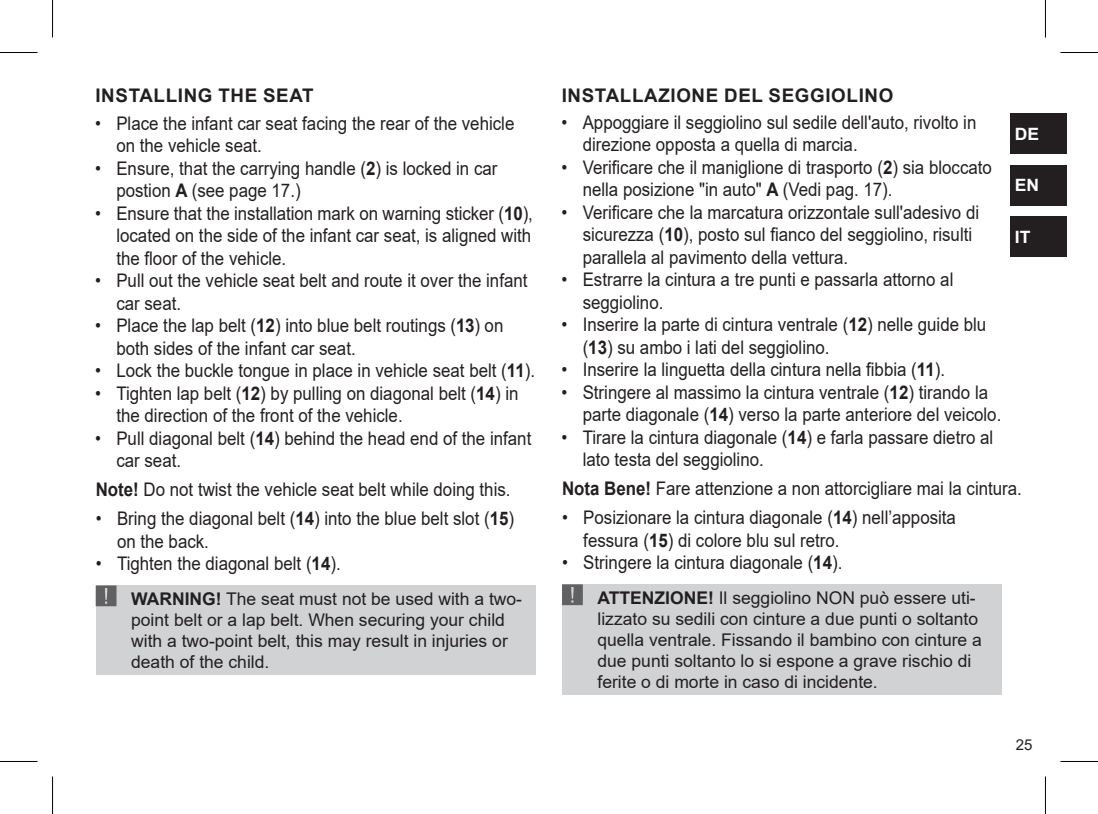
<style>
.page{position:relative;width:1098px;height:814px;background:#fff}
.page>*{position:absolute;margin:0;border:0;box-sizing:border-box;transform-origin:0 0}
.t1{font:75px "Warnung Cybex";color:#616164}
.t2{font:18.75px/22.5px "Arial";color:#231f20;scale:.9 1}
.t3{font:700 18.75px "Arial";letter-spacing:.035em;color:#231f20}
.t4{font:17.5px/21px "Arial";color:#231f20}
.t5{font:700 17px "Arial";color:#fff}
.t6{font:15px "Arial";color:#231f20}
.s1{font-weight:700}
</style>
<div class="page">
<div style="left:1009px;top:113px;width:57px;height:40px;background:#231f20"></div>
<div style="left:1009px;top:165px;width:57px;height:40px;background:#231f20"></div>
<div style="left:1009px;top:217px;width:57px;height:40px;background:#231f20"></div>
<div style="left:96px;top:585px;width:439px;height:90px;background:#d1d2d4"></div>
<div style="left:562px;top:584px;width:439px;height:111px;background:#d1d2d4"></div>
<hr style="left:0;top:52px;width:38px;height:1px;background:#000">
<hr style="left:1060px;top:52px;width:37px;height:1px;background:#000">
<hr style="left:0;top:761px;width:38px;height:1px;background:#000">
<hr style="left:1060px;top:761px;width:37px;height:1px;background:#000">
<hr style="left:52px;top:0;width:1px;height:38px;background:#000">
<hr style="left:52px;top:776px;width:1px;height:38px;background:#000">
<hr style="left:1044px;top:0;width:1px;height:38px;background:#000">
<hr style="left:1044px;top:776px;width:1px;height:38px;background:#000">
<p class="t3" style="left:95px;top:82px;width:220px">INSTALLING THE SEAT</p>
<p class="t3" style="left:561px;top:82px;width:333px">INSTALLAZIONE DEL SEGGIOLINO</p>
<p class="t2" style="left:116px;top:112px;width:443px;text-indent:-21px">• Place the infant car seat facing the rear of the vehicle on the vehicle seat.</p>
<p class="t2" style="left:116px;top:157px;width:425px;text-indent:-21px">• Ensure, that the carrying handle (<span class="s1">2</span>) is locked in car postion <span class="s1">A</span> (see page 17.)</p>
<p class="t2" style="left:116px;top:202px;width:464px;text-align:justify;text-indent:-21px">• Ensure that the installation mark on warning sticker (<span class="s1">10</span>), located on the side of the infant car seat, is aligned with the floor of the vehicle.</p>
<p class="t2" style="left:116px;top:269px;width:458px;text-indent:-21px">• Pull out the vehicle seat belt and route it over the infant car seat.</p>
<p class="t2" style="left:116px;top:314px;width:431px;text-indent:-21px">• Place the lap belt (<span class="s1">12</span>) into blue belt routings (<span class="s1">13</span>) on both sides of the infant car seat.</p>
<p class="t2" style="left:95px;top:359px;width:490px">• Lock the buckle tongue in place in vehicle seat belt (<span class="s1">11</span>).</p>
<p class="t2" style="left:116px;top:382px;width:448px;text-indent:-21px">• Tighten lap belt (<span class="s1">12</span>) by pulling on diagonal belt (<span class="s1">14</span>) in the direction of the front of the vehicle.</p>
<p class="t2" style="left:116px;top:427px;width:462px;text-indent:-21px">• Pull diagonal belt (<span class="s1">14</span>) behind the head end of the infant car seat.</p>
<p class="t2" style="left:582px;top:111px;width:439px;text-indent:-21px">• Appoggiare il seggiolino sul sedile dell'auto, rivolto in direzione opposta a quella di marcia.</p>
<p class="t2" style="left:582px;top:156px;width:456px;text-indent:-21px">• Verificare che il maniglione di trasporto (<span class="s1">2</span>) sia bloccato nella posizione "in auto" <span class="s1">A</span> (Vedi pag. 17).</p>
<p class="t2" style="left:582px;top:201px;width:442px;text-indent:-21px">• Verificare che la marcatura orizzontale sull'adesivo di sicurezza (<span class="s1">10</span>), posto sul fianco del seggiolino, risulti parallela al pavimento della vettura.</p>
<p class="t2" style="left:582px;top:268px;width:413px;text-indent:-21px">• Estrarre la cintura a tre punti e passarla attorno al seggiolino.</p>
<p class="t2" style="left:582px;top:313px;width:450px;text-indent:-21px">• Inserire la parte di cintura ventrale (<span class="s1">12</span>) nelle guide blu (<span class="s1">13</span>) su ambo i lati del seggiolino.</p>
<p class="t2" style="left:561px;top:358px;width:427px">• Inserire la linguetta della cintura nella fibbia (<span class="s1">11</span>).</p>
<p class="t2" style="left:582px;top:381px;width:466px;text-indent:-21px">• Stringere al massimo la cintura ventrale (<span class="s1">12</span>) tirando la parte diagonale (<span class="s1">14</span>) verso la parte anteriore del veicolo.</p>
<p class="t2" style="left:582px;top:426px;width:457px;text-indent:-21px">• Tirare la cintura diagonale (<span class="s1">14</span>) e farla passare dietro al lato testa del seggiolino.</p>
<p class="t5" style="left:1014px;top:121px;width:26px">DE</p>
<p class="t5" style="left:1014px;top:173px;width:26px">EN</p>
<p class="t5" style="left:1014px;top:225px;width:17px">IT</p>
<p class="t2" style="left:96px;top:478px;width:462px"><span class="s1">Note!</span> Do not twist the vehicle seat belt while doing this.</p>
<p class="t2" style="left:117px;top:507px;width:442px;text-indent:-21px">• Bring the diagonal belt (<span class="s1">14</span>) into the blue belt slot (<span class="s1">15</span>) on the back.</p>
<p class="t2" style="left:96px;top:552px;width:274px">• Tighten the diagonal belt (<span class="s1">14</span>).</p>
<p class="t2" style="left:562px;top:477px;width:512px"><span class="s1">Nota Bene!</span> Fare attenzione a non attorcigliare mai la cintura.</p>
<p class="t2" style="left:583px;top:506px;width:415px;text-indent:-21px">• Posizionare la cintura diagonale (<span class="s1">14</span>) nell’apposita fessura (<span class="s1">15</span>) di colore blu sul retro.</p>
<p class="t2" style="left:562px;top:551px;width:313px">• Stringere la cintura diagonale (<span class="s1">14</span>).</p>
<h1 class="t1" style="left:96px;top:548px;width:22px">!</h1>
<p class="t4" style="left:131px;top:588px;width:392px"><span class="s1">WARNING!</span> The seat must not be used with a two&shy;point belt or a lap belt. When securing your child with a two-point belt, this may result in injuries or death of the child.</p>
<h1 class="t1" style="left:562px;top:547px;width:22px">!</h1>
<p class="t4" style="left:597px;top:587px;width:386px"><span class="s1">ATTENZIONE!</span> Il seggiolino NON può essere uti&shy;lizzato su sedili con cinture a due punti o soltanto quella ventrale. Fissando il bambino con cinture a due punti soltanto lo si espone a grave rischio di ferite o di morte in caso di incidente.</p>
<p class="t6" style="left:1015px;top:734px;width:18px">25</p>
</div>
